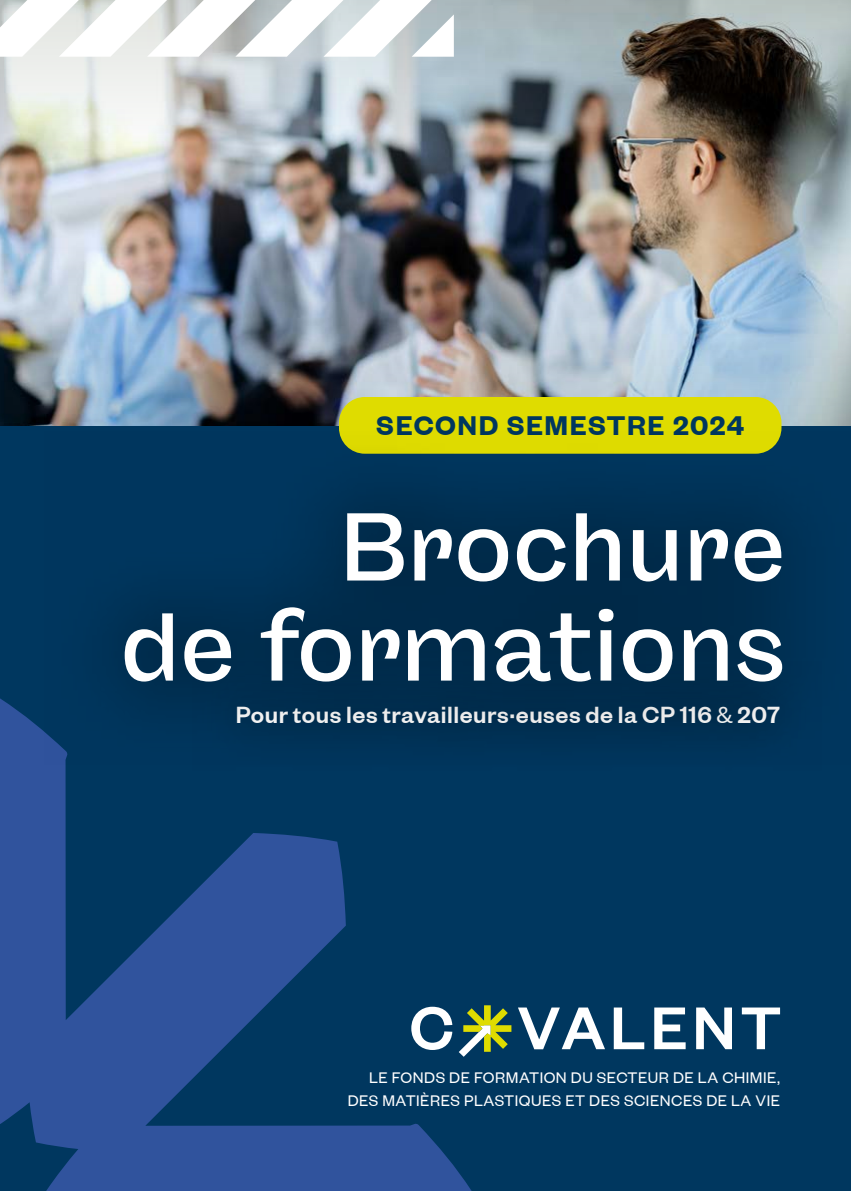
<style>
.page{position:relative;width:851px;height:1191px;background:#fff}
.page>*{position:absolute;margin:0;border:0;box-sizing:border-box;transform-origin:0 0}
.t1{font:500 96px/100px "Covalent Geist";color:#fff;text-align:right}
.t2{font:30px "Co valent Grotesk Semibold";letter-spacing:.05em;color:#00375f}
.t3{font:500 26px "Covalent Grotesk";letter-spacing:.02em;color:#fff}
.t4{font:17px/22.6px "Co valent Grotesk Regular";letter-spacing:.03em;color:#fff;text-align:right}
.s1{font-family:"Co valent Grotesk Regular";font-weight:400}
</style>
<div class="page">
<div style="left:0;top:0;width:850px;height:1191px;background:#00375f"></div>
<svg style="left:0;top:698px;width:471px;height:493px"></svg>
<img style="left:0;top:0;width:850px;height:425px">
<svg style="left:0;top:0;width:454px;height:57px;background:#e8ebeb"></svg>
<svg style="left:411px;top:1005px;width:369px;height:51px"></svg>
<div style="left:339px;top:397px;width:442px;height:57px;background:#dfdc00;border-radius:26px"></div>
<div style="left:192px;top:661px;width:629px;height:109px;background:#00365e"></div>
<div style="left:45px;top:431px;width:805px;height:333px;background:#003153"></div>
<h2 class="t2" style="left:376px;top:406px;width:369px">SECOND SEMESTRE 2024</h2>
<h1 class="t1" style="left:120px;top:498px;width:666px">Brochure<br>de formations</h1>
<h3 class="t3" style="left:236px;top:698px;width:545px">Pour tous les travailleurs·euses de la CP 116 <span class="s1">&amp;</span> 207</h3>
<p class="t4" style="left:347px;top:1065px;width:434px">LE FONDS DE FORMATION DU SECTEUR DE LA CHIMIE,<br>DES MATIÈRES PLASTIQUES ET DES SCIENCES DE LA VIE</p>
</div>
